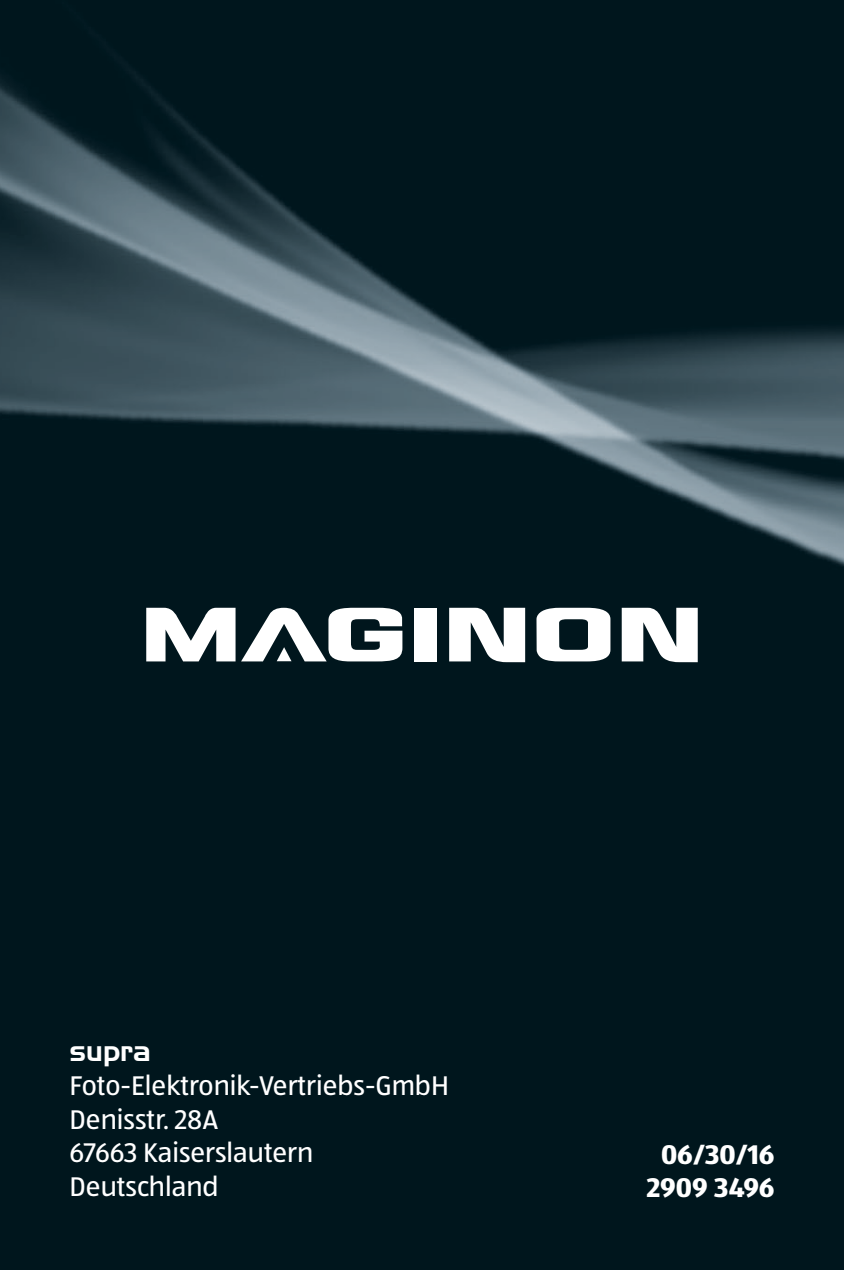
<style>
.page{position:relative;width:844px;height:1270px;background:#fff}
.page>*{position:absolute;margin:0;border:0;box-sizing:border-box;transform-origin:0 0}
.t1{font:28px "ALDISUEDOT";color:#fff}
.t2{font:700 28px "ALDISUEDOT";color:#fff}
.t3{font:28px "Handel Gothic BT";color:#fff}
</style>
<div class="page">
<img style="left:0;top:0;width:843px;height:1270px">
<div style="left:414px;top:608px;width:23px;height:53px;background:#fff"></div>
<svg style="left:449px;top:608px;width:76px;height:54px"></svg>
<svg style="left:536px;top:608px;width:74px;height:53px"></svg>
<svg style="left:621px;top:608px;width:76px;height:54px"></svg>
<svg style="left:146px;top:608px;width:89px;height:53px"></svg>
<svg style="left:241px;top:608px;width:161px;height:53px"></svg>
<p class="t3" style="left:69px;top:1034px;width:83px">supra</p>
<p class="t1" style="left:69px;top:1067px;width:381px">Foto-Elektronik-Vertriebs-GmbH</p>
<p class="t1" style="left:69px;top:1101px;width:150px">Denisstr. 28A</p>
<p class="t1" style="left:69px;top:1134px;width:245px">67663 Kaiserslautern</p>
<p class="t1" style="left:69px;top:1168px;width:151px">Deutschland</p>
<p class="t2" style="left:660px;top:1135px;width:115px">06/30/16</p>
<p class="t2" style="left:646px;top:1169px;width:129px">2909 3496</p>
</div>
